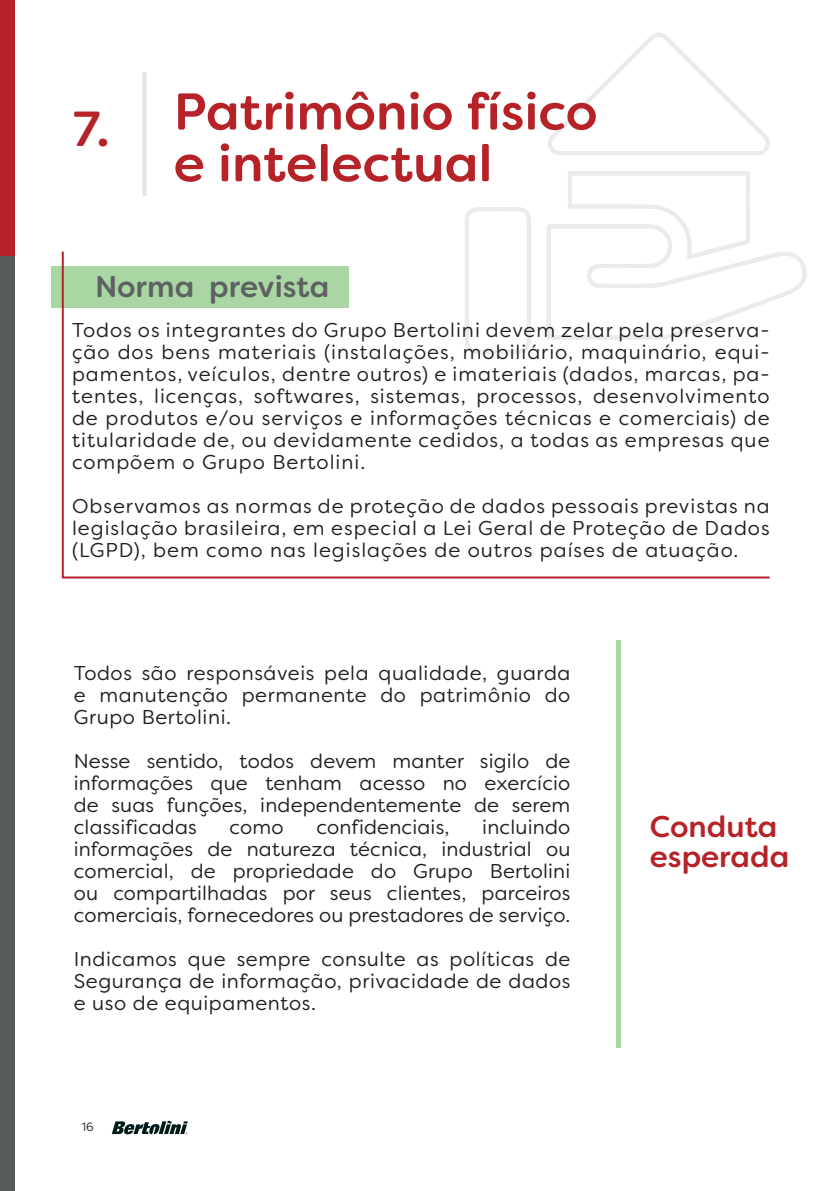
<style>
.page{position:relative;width:840px;height:1191px;background:#fff}
.page>*{position:absolute;margin:0;border:0;box-sizing:border-box;transform-origin:0 0}
.t1{font:500 51.6px "Filson Soft";color:#b52329}
.t2{font:500 49.2px "Filson Soft";color:#b52329}
.t3{font:500 29.8px "Filson Soft";color:#b52329}
.t4{font:500 29.8px "Filson Soft";color:#5d6161}
.Texto{font:20px/22px "Filson Soft";letter-spacing:.03em;color:#231f20;text-align:justify}
.Texto-2{font:20px "Filson Soft";letter-spacing:.01em;color:#231f20}
.t5{font:12px "Filson Soft";color:#231f20}
</style>
<div class="page">
<svg style="left:547px;top:224px;width:260px;height:77px"></svg>
<svg style="left:548px;top:32px;width:222px;height:123px"></svg>
<svg style="left:565px;top:171px;width:186px;height:877px"></svg>
<svg style="left:465px;top:207px;width:66px;height:42px"></svg>
<svg style="left:112px;top:1120px;width:76px;height:14px"></svg>
<div style="left:0;top:0;width:15px;height:256px;background:#b52329"></div>
<div style="left:0;top:256px;width:15px;height:935px;background:#585b5c"></div>
<hr style="left:616px;top:641px;width:4px;height:407px;background:#a9d6a3">
<svg style="left:142px;top:72px;width:4px;height:124px"></svg>
<div style="left:52px;top:266px;width:297px;height:41px;background:#a9d6a3"></div>
<svg style="left:61px;top:249px;width:710px;height:330px"></svg>
<p class="t2" style="left:73px;top:97px;width:38px">7.</p>
<p class="t1" style="left:173px;top:78px;width:425px">Patrimônio físico</p>
<p class="t1" style="left:173px;top:130px;width:320px">e intelectual</p>
<p class="t4" style="left:95px;top:267px;width:235px">Norma prevista</p>
<p class="Texto" style="left:72px;top:319px;width:698px">Todos os integrantes do Grupo Bertolini devem zelar pela preserva&shy;ção dos bens materiais (instalações, mobiliário, maquinário, equi&shy;pamentos, veículos, dentre outros) e imateriais (dados, marcas, pa&shy;tentes, licenças, softwares, sistemas, processos, desenvolvimento de produtos e/ou serviços e informações técnicas e comerciais) de titularidade de, ou devidamente cedidos, a todas as empresas que compõem o Grupo Bertolini.</p>
<p class="Texto" style="left:72px;top:495px;width:698px">Observamos as normas de proteção de dados pessoais previstas na legislação brasileira, em especial a Lei Geral de Proteção de Dados (LGPD), bem como nas legislações de outros países de atuação.</p>
<p class="Texto" style="left:74px;top:662px;width:498px">Todos são responsáveis pela qualidade, guarda e manutenção permanente do patrimônio do Grupo Bertolini.</p>
<p class="Texto" style="left:74px;top:750px;width:498px">Nesse sentido, todos devem manter sigilo de informações que tenham acesso no exercício de suas funções, independentemente de serem classificadas</p>
<p class="Texto" style="left:229px;top:816px;width:55px">como</p>
<p class="Texto-2" style="left:316px;top:814px;width:134px">confidenciais,</p>
<p class="Texto" style="left:74px;top:816px;width:498px;text-indent:408px">incluindo informações de natureza técnica, industrial ou comercial, de propriedade do Grupo Bertolini ou compartilhadas por seus clientes, parceiros comerciais, fornecedores ou prestadores de serviço.</p>
<p class="Texto" style="left:74px;top:948px;width:498px">Indicamos que sempre consulte as políticas de Segurança de informação, privacidade de dados e uso de equipamentos.</p>
<p class="t5" style="left:82px;top:1118px;width:13px">16</p>
<p class="t3" style="left:649px;top:807px;width:129px">Conduta</p>
<p class="t3" style="left:649px;top:837px;width:141px">esperada</p>
</div>
